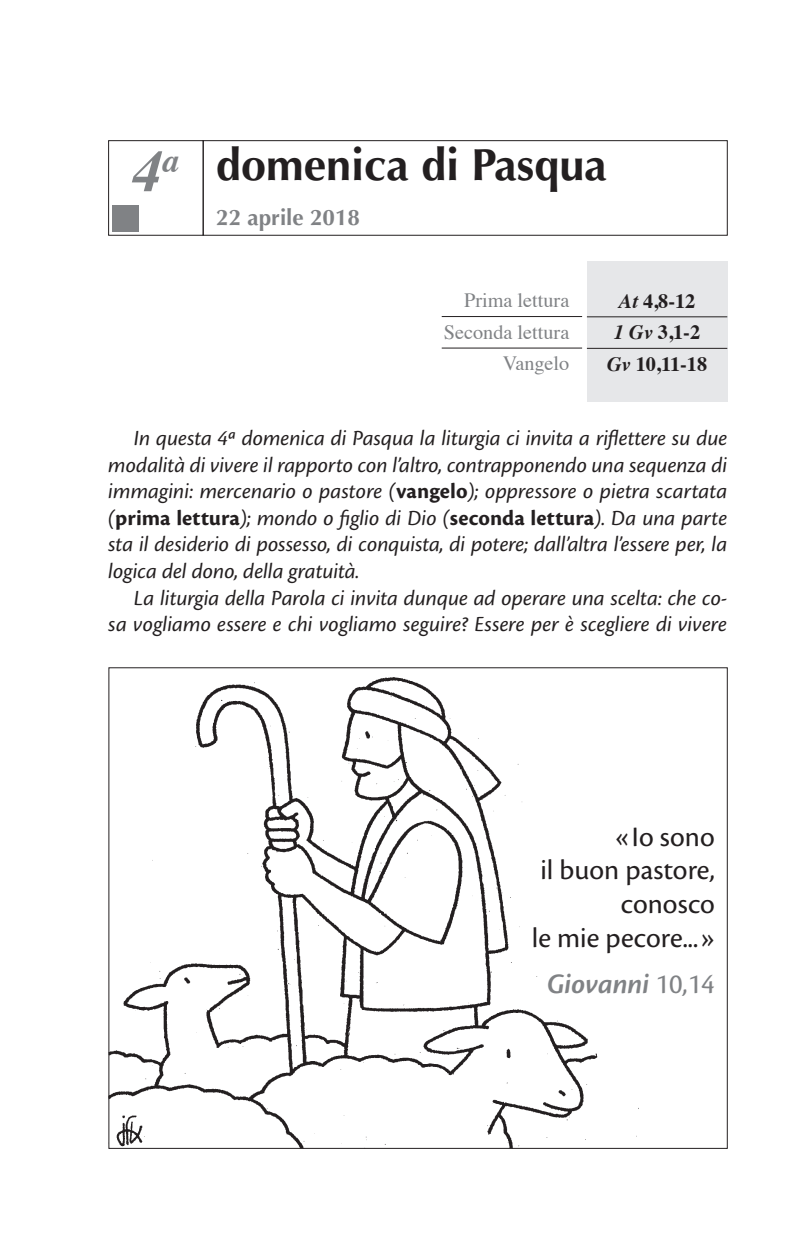
<style>
.page{position:relative;width:804px;height:1238px;background:#fff}
.page>*{position:absolute;margin:0;border:0;box-sizing:border-box;transform-origin:0 0}
.t1{font:700 45px "Optima LT Std";color:#231f20}
.t2{font:29.25px/33.8px "Cronos Pro";letter-spacing:.005em;color:#231f20;text-align:right}
.t3{font:italic 600 29.25px "Cronos Pro";letter-spacing:-.005em;color:#808285}
.t4{font:italic 22.5px/26.6px "Cronos Pro";color:#231f20;text-align:justify}
.t5{font:700 22.5px "Optima LT Std";color:#808285}
.t6{font:20.25px/31.5px "Times";color:#808285;text-align:right}
.t7{font:700 20.25px/31.5px "Times";color:#231f20;text-align:center}
.s1{font-family:"Times";font-style:italic;font-size:58.5px;color:#808285}
.s2{font-style:italic}
.s3{font-weight:700;font-style:normal}
.s4{font-weight:400;font-style:normal}
</style>
<div class="page">
<img style="left:111px;top:677px;width:528px;height:469px">
<div style="left:108px;top:140px;width:95px;height:95px;border:1px solid #231f20"></div>
<div style="left:112px;top:205px;width:26px;height:27px;background:#808285"></div>
<div style="left:203px;top:140px;width:524px;height:95px;border:1px solid #231f20"></div>
<div style="left:587px;top:261px;width:140px;height:141px;background:#e6e7e9"></div>
<hr style="left:587px;top:316px;width:140px;height:1px;background:#231f20">
<hr style="left:587px;top:348px;width:140px;height:1px;background:#231f20">
<hr style="left:442px;top:316px;width:140px;height:1px;background:#231f20">
<hr style="left:442px;top:347px;width:140px;height:1px;background:#231f20">
<h1 class="t1" style="left:133px;top:139px;width:476px"><span class="s1">4</span><sup>a</sup> domenica di Pasqua</h1>
<p class="t5" style="left:216px;top:204px;width:145px">22 aprile 2018</p>
<p class="t6" style="left:444px;top:283px;width:127px">Prima lettura<br>Seconda lettura<br>Vangelo</p>
<p class="t7" style="left:607px;top:283px;width:102px"><span class="s2">At</span> 4,8-12<br><span class="s2">1 Gv</span> 3,1-2<br><span class="s2">Gv</span> 10,11-18</p>
<p class="t4" style="left:108px;top:425px;width:620px;text-indent:26px">In questa 4ª domenica di Pasqua la liturgia ci invita a riflettere su due modalità di vivere il rapporto con l’altro, contrapponendo una sequenza di immagini: mercenario o pastore (<span class="s3">vangelo</span>); oppressore o pietra scartata (<span class="s3">prima lettura</span>); mondo o figlio di Dio (<span class="s3">seconda lettura</span>). Da una parte sta il desiderio di possesso, di conquista, di potere; dall’altra l’essere per, la logica del dono, della gratuità.</p>
<p class="t4" style="left:108px;top:584px;width:620px;text-align:right">La liturgia della Parola ci invita dunque ad operare una scelta: che co-<br>sa vogliamo essere e chi vogliamo seguire? Essere per è scegliere di vivere</p>
<h2 class="t2" style="left:531px;top:819px;width:184px">«Io sono<br>il buon pastore, conosco<br>le mie pecore...»</h2>
<h2 class="t3" style="left:547px;top:967px;width:169px">Giovanni <span class="s4">10,14</span></h2>
</div>
